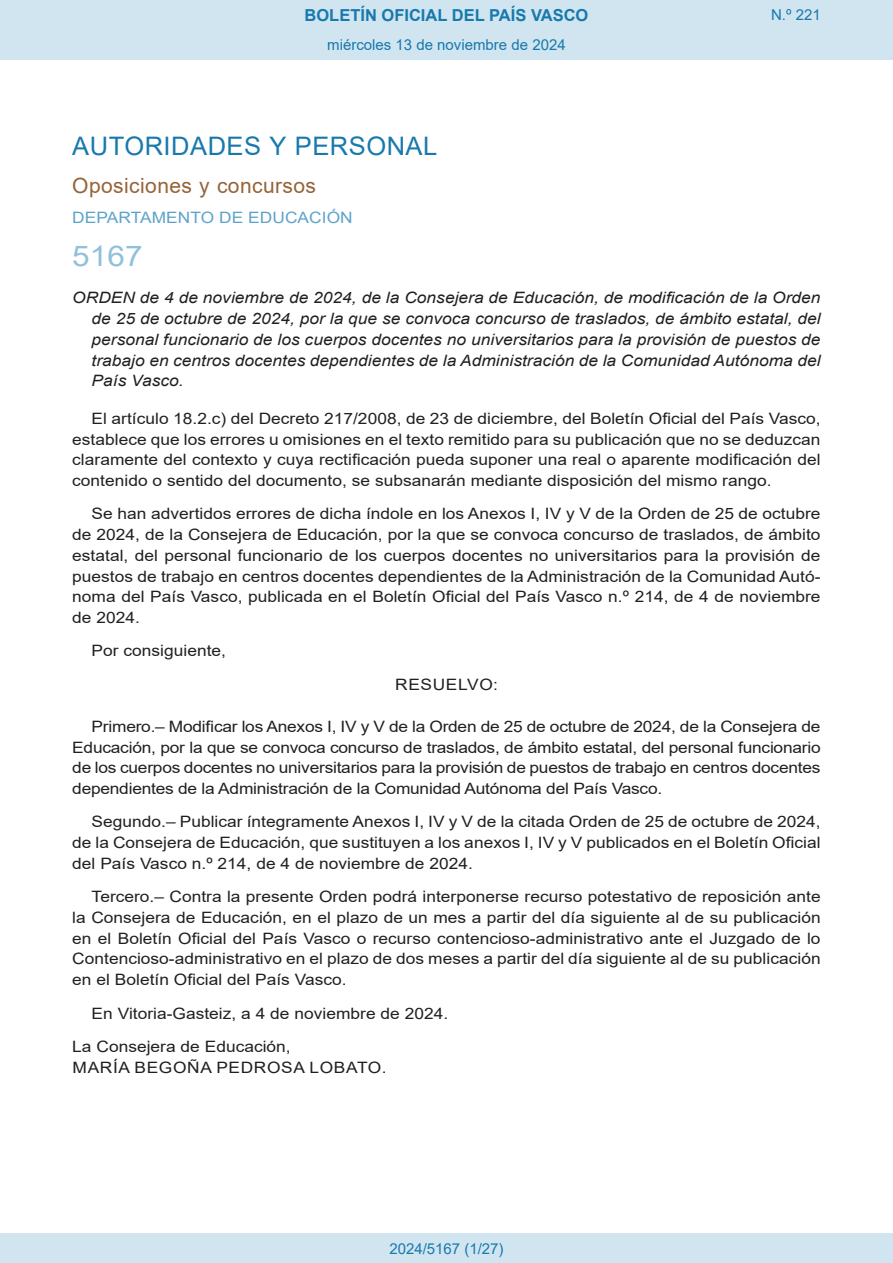
<style>
.page{position:relative;width:893px;height:1263px;background:#fff}
.page>*{position:absolute;margin:0;border:0;box-sizing:border-box;transform-origin:0 0}
.BOPVOrden{font:28.5px "Arial";color:#90c0db;scale:1.11 1}
.BOPVSeccion{font:25.5px "Arial";letter-spacing:.02em;color:#1879ad}
.BOPVSubseccion{font:21px "Arial";letter-spacing:.02em;color:#956338}
.t1{font:700 16.5px "Arial";color:#1879ad}
.BOPVDetalle{font:15.6px/20.7px "Arial";color:#231f20;text-align:justify;scale:1.11 1}
.BOPVTitulo{font:italic 15.6px/20.7px "Arial";color:#231f20;text-align:justify;scale:1.11 1}
.BOPVFirmaLugFec{font:15.6px "Arial";color:#231f20;scale:1.11 1}
.BOPVFirmaNombre{font:15.6px "Arial";letter-spacing:.035em;color:#231f20;scale:1.11 1}
.BOPVOrganismo{font:15.6px "Arial";letter-spacing:.005em;color:#5ea4ca;scale:1.11 1}
.BOPVFirmaPuesto{font:15.6px "Arial";color:#231f20;scale:1.11 1}
.BOPVClave{font:15.6px "Arial";letter-spacing:.035em;color:#231f20;scale:1.11 1}
.Paginacion_Centro{font:15px "Arial";color:#1879ad}
</style>
<div class="page">
<div style="left:0;top:0;width:893px;height:60px;background:#d0e5f0"></div>
<div style="left:0;top:1233px;width:893px;height:30px;background:#d0e5f0"></div>
<p class="t1" style="left:305px;top:3px;width:285px">BOLETÍN OFICIAL DEL PAÍS VASCO</p>
<p class="Paginacion_Centro" style="left:327px;top:35px;width:240px">miércoles 13 de noviembre de 2024</p>
<p class="Paginacion_Centro" style="left:771px;top:5px;width:51px">N.º 221</p>
<p class="BOPVSeccion" style="left:72px;top:128px;width:366px">AUTORIDADES Y PERSONAL</p>
<p class="BOPVSubseccion" style="left:72px;top:171px;width:245px">Oposiciones y concursos</p>
<p class="BOPVOrganismo" style="left:72px;top:207px;width:254px">DEPARTAMENTO DE EDUCACIÓN</p>
<p class="BOPVOrden" style="left:72px;top:236px;width:65px">5167</p>
<p class="BOPVTitulo" style="left:92px;top:288px;width:658px;text-indent:-19px">ORDEN de 4 de noviembre de 2024, de la Consejera de Educación, de modificación de la Orden de 25 de octubre de 2024, por la que se convoca concurso de traslados, de ámbito estatal, del personal funcionario de los cuerpos docentes no universitarios para la provisión de puestos de trabajo en centros docentes dependientes de la Administración de la Comunidad Autónoma del País Vasco.</p>
<p class="BOPVDetalle" style="left:72px;top:408px;width:676px;text-indent:19px">El artículo 18.2.c) del Decreto 217/2008, de 23 de diciembre, del Boletín Oficial del País Vasco, establece que los errores u omisiones en el texto remitido para su publicación que no se deduzcan claramente del contexto y cuya rectificación pueda suponer una real o aparente modificación del contenido o sentido del documento, se subsanarán mediante disposición del mismo rango.</p>
<p class="BOPVDetalle" style="left:72px;top:503px;width:676px;text-indent:19px">Se han advertidos errores de dicha índole en los Anexos I, IV y V de la Orden de 25 de octubre de 2024, de la Consejera de Educación, por la que se convoca concurso de traslados, de ámbito estatal, del personal funcionario de los cuerpos docentes no universitarios para la provisión de puestos de trabajo en centros docentes dependientes de la Administración de la Comunidad Autó&shy;noma del País Vasco, publicada en el Boletín Oficial del País Vasco n.º 214, de 4 de noviembre de 2024.</p>
<p class="BOPVDetalle" style="left:92px;top:640px;width:123px">Por consiguiente,</p>
<p class="BOPVClave" style="left:395px;top:674px;width:94px">RESUELVO:</p>
<p class="BOPVDetalle" style="left:72px;top:716px;width:676px;text-indent:19px">Primero.– Modificar los Anexos I, IV y V de la Orden de 25 de octubre de 2024, de la Consejera de Educación, por la que se convoca concurso de traslados, de ámbito estatal, del personal funcionario de los cuerpos docentes no universitarios para la provisión de puestos de trabajo en centros docentes dependientes de la Administración de la Comunidad Autónoma del País Vasco.</p>
<p class="BOPVDetalle" style="left:72px;top:811px;width:676px;text-indent:19px">Segundo.– Publicar íntegramente Anexos I, IV y V de la citada Orden de 25 de octubre de 2024, de la Consejera de Educación, que sustituyen a los anexos I, IV y V publicados en el Boletín Oficial del País Vasco n.º 214, de 4 de noviembre de 2024.</p>
<p class="BOPVDetalle" style="left:72px;top:886px;width:676px;text-indent:19px">Tercero.– Contra la presente Orden podrá interponerse recurso potestativo de reposición ante la Consejera de Educación, en el plazo de un mes a partir del día siguiente al de su publicación en el Boletín Oficial del País Vasco o recurso contencioso-administrativo ante el Juzgado de lo Contencioso-administrativo en el plazo de dos meses a partir del día siguiente al de su publicación en el Boletín Oficial del País Vasco.</p>
<p class="BOPVFirmaLugFec" style="left:92px;top:1002px;width:323px">En Vitoria-Gasteiz, a 4 de noviembre de 2024.</p>
<p class="BOPVFirmaPuesto" style="left:72px;top:1036px;width:198px">La Consejera de Educación,</p>
<p class="BOPVFirmaNombre" style="left:73px;top:1056px;width:284px">MARÍA BEGOÑA PEDROSA LOBATO.</p>
<p class="Paginacion_Centro" style="left:389px;top:1238px;width:116px">2024/5167 (1/27)</p>
</div>
